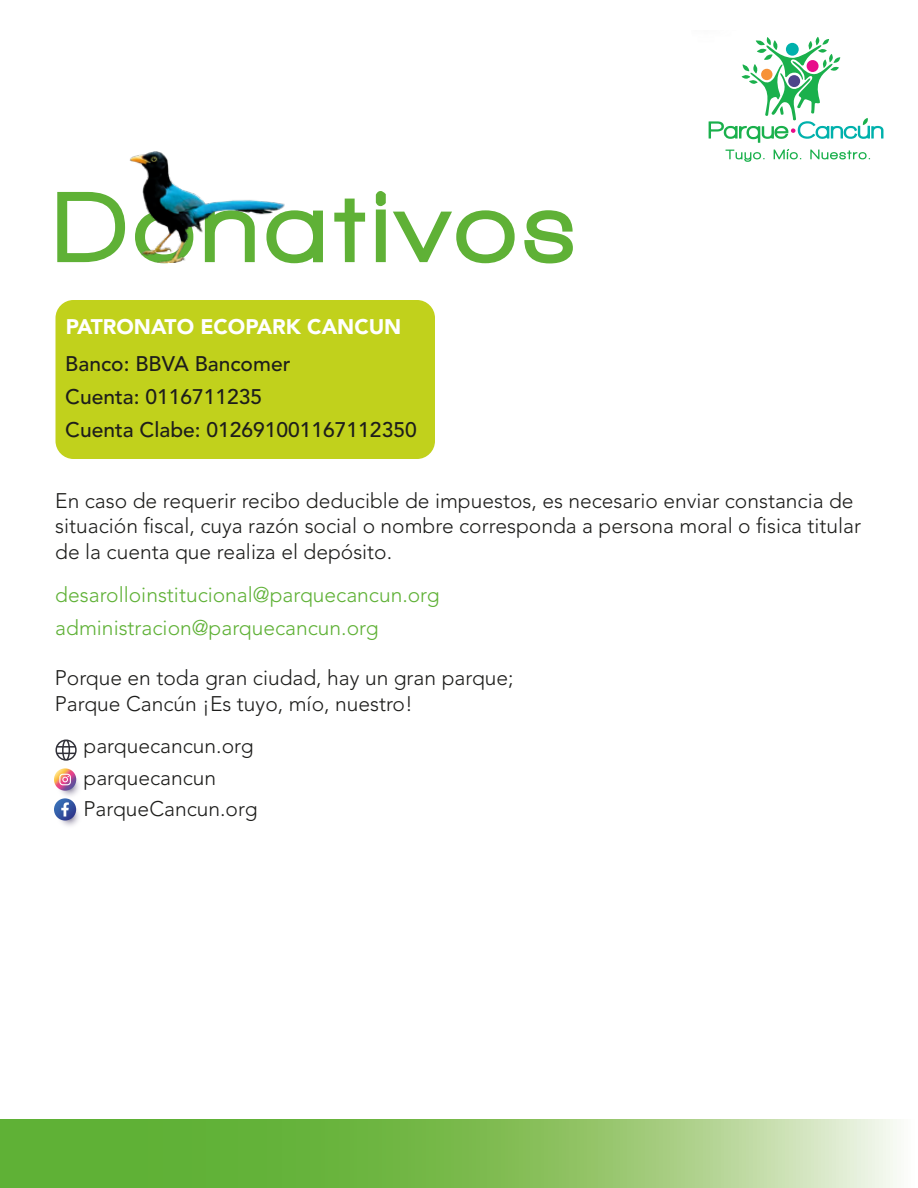
<style>
.page{position:relative;width:918px;height:1188px;background:#fff}
.page>*{position:absolute;margin:0;border:0;box-sizing:border-box;transform-origin:0 0}
.t1{font:900 103.5px "Walkway";letter-spacing:.1em;color:#5fb136}
.t2{font:300 21px/25.2px "Avenir LT Std";color:#1d1d1b}
.t3{font:300 21px/33px "Avenir LT Std";color:#5fb136}
.t4{font:500 21px/33px "Avenir LT Std";color:#1d1d1b}
.t5{font:900 21px "Avenir LT Std";color:#fff}
</style>
<div class="page">
<div style="left:56px;top:300px;width:379px;height:159px;background:#c1d11c;border-radius:18px"></div>
<svg style="left:726px;top:150px;width:39px;height:12px"></svg>
<svg style="left:774px;top:149px;width:27px;height:10px"></svg>
<svg style="left:810px;top:150px;width:60px;height:9px"></svg>
<svg style="left:709px;top:37px;width:174px;height:106px"></svg>
<img style="left:709px;top:37px;width:71px;height:34px">
<img style="left:129px;top:151px;width:156px;height:111px">
<svg style="left:0;top:1119px;width:897px;height:69px;background:#89c263"></svg>
<svg style="left:55px;top:772px;width:28px;height:28px"></svg>
<svg style="left:54px;top:768px;width:22px;height:23px"></svg>
<svg style="left:59px;top:774px;width:12px;height:11px"></svg>
<svg style="left:55px;top:802px;width:28px;height:28px"></svg>
<svg style="left:54px;top:798px;width:22px;height:23px"></svg>
<svg style="left:61px;top:802px;width:8px;height:15px"></svg>
<svg style="left:55px;top:739px;width:22px;height:22px"></svg>
<h1 class="t1" style="left:55px;top:172px;width:521px">Donativos</h1>
<p class="t5" style="left:66px;top:314px;width:337px">PATRONATO ECOPARK CANCUN</p>
<p class="t4" style="left:65px;top:347px;width:353px">Banco: BBVA Bancomer<br>Cuenta: 0116711235<br>Cuenta Clabe: 012691001167112350</p>
<p class="t2" style="left:55px;top:489px;width:807px">En caso de requerir recibo deducible de impuestos, es necesario enviar constancia de situación fiscal, cuya razón social o nombre corresponda a persona moral o fisica titular de la cuenta que realiza el depósito.</p>
<p class="t3" style="left:55px;top:579px;width:386px">desarolloinstitucional@parquecancun.org administracion@parquecancun.org</p>
<p class="t2" style="left:55px;top:666px;width:460px">Porque en toda gran ciudad, hay un gran parque;<br>Parque Cancún ¡Es tuyo, mío, nuestro!</p>
<p class="t2" style="left:84px;top:731px;width:175px;line-height:31.5px">parquecancun.org parquecancun<br>ParqueCancun.org</p>
</div>
